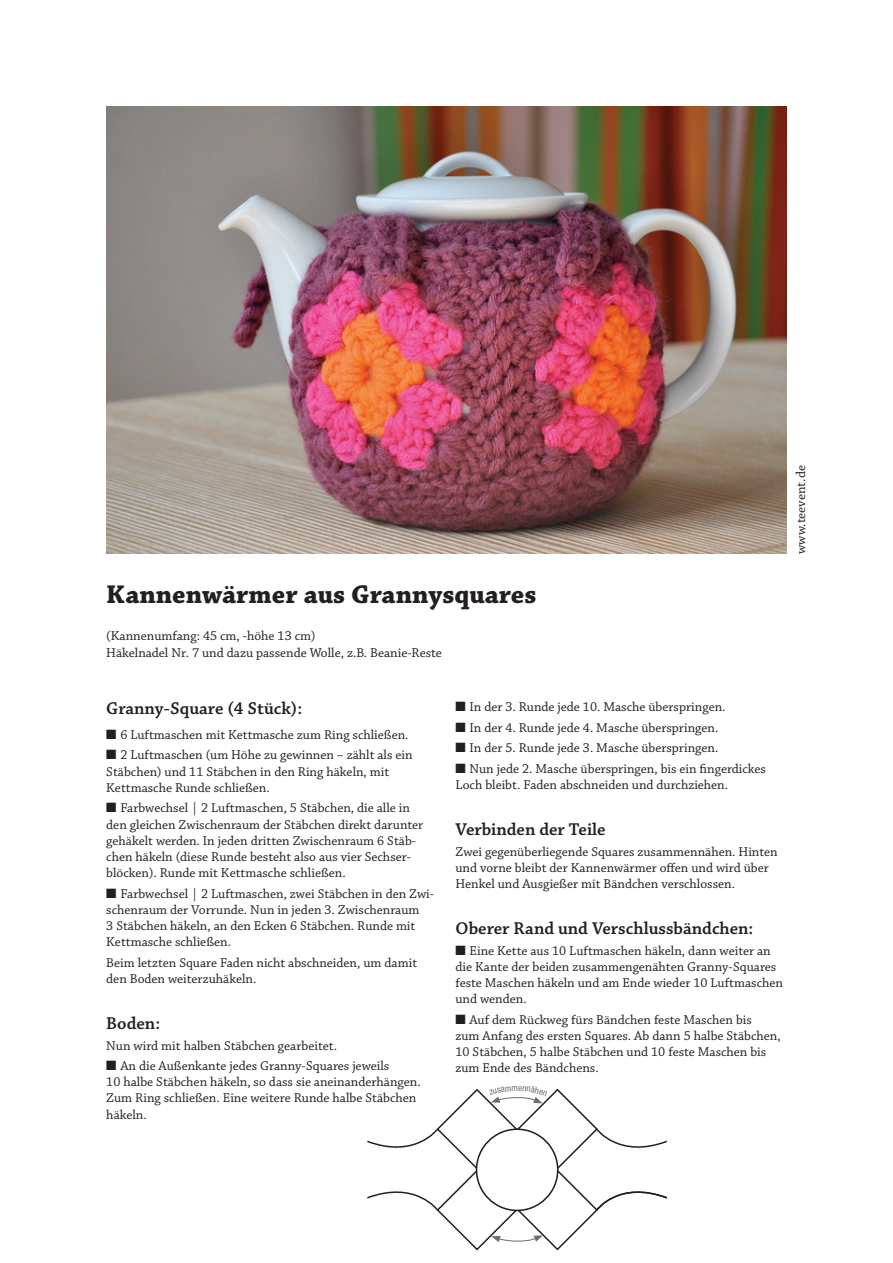
<style>
.page{position:relative;width:893px;height:1263px;background:#fff}
.page>*{position:absolute;margin:0;border:0;box-sizing:border-box;transform-origin:0 0}
.t1{font:700 27px "Chaparral Pro";color:#231f20}
.t2{font:600 18px "Chaparral Pro";color:#231f20}
.t3{font:13.5px/16.2px "Chaparral Pro";color:#231f20}
</style>
<div class="page">
<img style="left:106px;top:106px;width:681px;height:448px">
<svg style="left:367px;top:1088px;width:301px;height:163px"></svg>
<h1 class="t1" style="left:106px;top:578px;width:432px">Kannenwärmer aus Grannysquares</h1>
<p class="t3" style="left:106px;top:628px;width:337px">(Kannenumfang: 45 cm, -höhe 13 cm)<br>Häkelnadel Nr. 7 und dazu passende Wolle, z.B. Beanie-Reste</p>
<p class="t3" style="left:793px;top:554px;width:90px;rotate:-90deg">www.teevent.de</p>
<h2 class="t2" style="left:106px;top:698px;width:197px">Granny-Square (4 Stück):</h2>
<p class="t3" style="left:106px;top:727px;width:304px">■ 6 Luftmaschen mit Kettmasche zum Ring schließen.</p>
<p class="t3" style="left:106px;top:748px;width:308px">■ 2 Luftmaschen (um Höhe zu gewinnen – zählt als ein<br>Stäbchen) und 11 Stäbchen in den Ring häkeln, mit<br>Kettmasche Runde schließen.</p>
<p class="t3" style="left:106px;top:800px;width:319px">■ Farbwechsel | 2 Luftmaschen, 5 Stäbchen, die alle in den gleichen Zwischenraum der Stäbchen direkt darunter gehäkelt werden. In jeden dritten Zwischenraum 6 Stäb&shy;chen häkeln (diese Runde besteht also aus vier Sechser&shy;blöcken). Runde mit Kettmasche schließen.</p>
<p class="t3" style="left:106px;top:886px;width:329px">■ Farbwechsel | 2 Luftmaschen, zwei Stäbchen in den Zwi&shy;schenraum der Vorrunde. Nun in jeden 3. Zwischenraum<br>3 Stäbchen häkeln, an den Ecken 6 Stäbchen. Runde mit Kettmasche schließen.</p>
<p class="t3" style="left:106px;top:955px;width:312px">Beim letzten Square Faden nicht abschneiden, um damit den Boden weiterzuhäkeln.</p>
<h2 class="t2" style="left:106px;top:1013px;width:55px">Boden:</h2>
<p class="t3" style="left:106px;top:1038px;width:232px">Nun wird mit halben Stäbchen gearbeitet.</p>
<p class="t3" style="left:106px;top:1058px;width:316px">■ An die Außenkante jedes Granny-Squares jeweils<br>10 halbe Stäbchen häkeln, so dass sie aneinanderhängen.<br>Zum Ring schließen. Eine weitere Runde halbe Stäbchen häkeln.</p>
<p class="t3" style="left:455px;top:699px;width:272px">■ In der 3. Runde jede 10. Masche überspringen.</p>
<p class="t3" style="left:455px;top:720px;width:264px">■ In der 4. Runde jede 4. Masche überspringen.</p>
<p class="t3" style="left:455px;top:740px;width:264px">■ In der 5. Runde jede 3. Masche überspringen.</p>
<p class="t3" style="left:455px;top:761px;width:312px">■ Nun jede 2. Masche überspringen, bis ein fingerdickes<br>Loch bleibt. Faden abschneiden und durchziehen.</p>
<h2 class="t2" style="left:455px;top:819px;width:152px">Verbinden der Teile</h2>
<p class="t3" style="left:455px;top:844px;width:324px">Zwei gegenüberliegende Squares zusammennähen. Hinten und vorne bleibt der Kannenwärmer offen und wird über<br>Henkel und Ausgießer mit Bändchen verschlossen.</p>
<h2 class="t2" style="left:455px;top:918px;width:299px">Oberer Rand und Verschlussbändchen:</h2>
<p class="t3" style="left:455px;top:943px;width:329px">■ Eine Kette aus 10 Luftmaschen häkeln, dann weiter an die Kante der beiden zusammengenähten Granny-Squares feste Maschen häkeln und am Ende wieder 10 Luftmaschen und wenden.</p>
<p class="t3" style="left:455px;top:1012px;width:327px">■ Auf dem Rückweg fürs Bändchen feste Maschen bis<br>zum Anfang des ersten Squares. Ab dann 5 halbe Stäbchen, 10 Stäbchen, 5 halbe Stäbchen und 10 feste Maschen bis zum Ende des Bändchens.</p>
</div>
